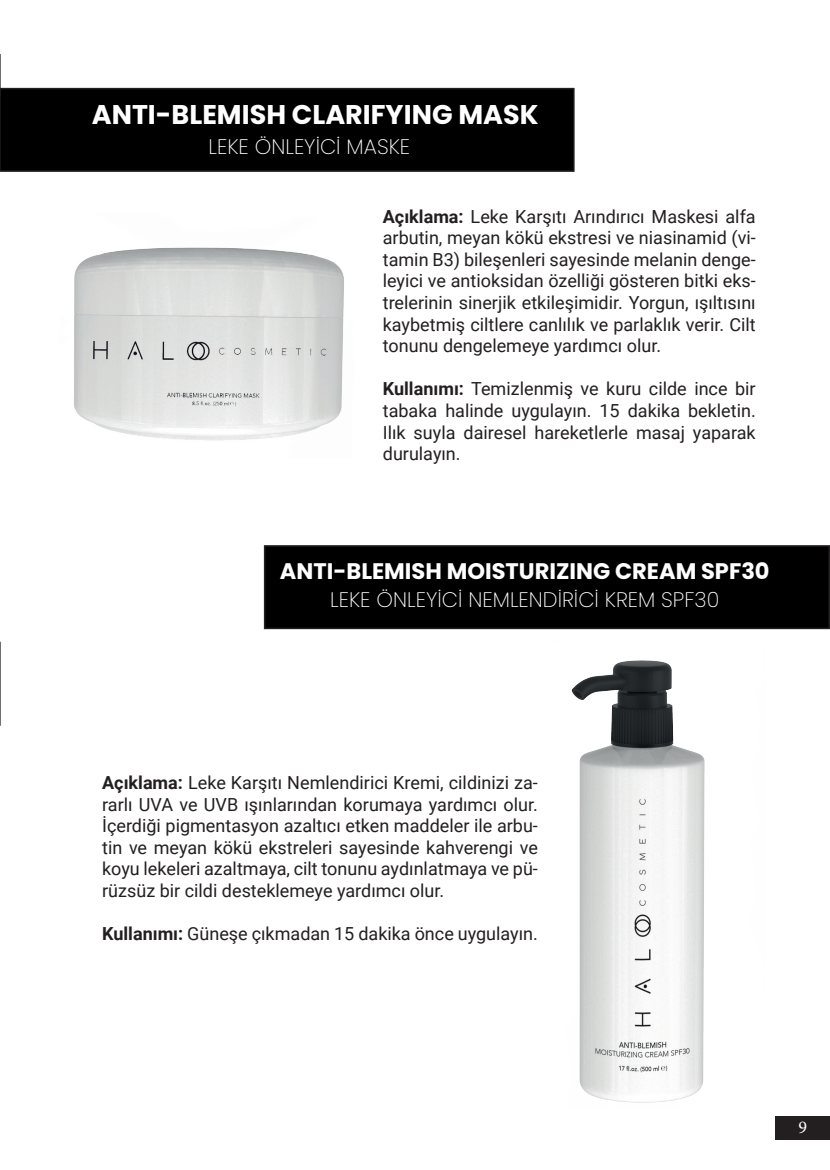
<style>
.page{position:relative;width:830px;height:1170px;background:#fff}
.page>*{position:absolute;margin:0;border:0;box-sizing:border-box;transform-origin:0 0}
.t1{font:700 27px "Poppins";color:#fff}
.t2{font:700 22.5px "Poppins";color:#fff}
.t3{font:200 21px "Poppins";color:#fff}
.t4{font:18px/21.6px "Roboto";color:#231f20;text-align:justify}
.t5{font:18px "Minion Pro";color:#fff}
.s1{font-weight:700}
</style>
<div class="page">
<div style="left:775px;top:1115px;width:54px;height:24px;background:#231f20"></div>
<div style="left:0;top:89px;width:573px;height:82px;background:#000"></div>
<div style="left:0;top:88px;width:574px;height:84px;border:2px solid #231f20"></div>
<img style="left:571px;top:660px;width:134px;height:443px">
<div style="left:264px;top:546px;width:564px;height:82px;background:#000"></div>
<div style="left:264px;top:545px;width:565px;height:84px;border:2px solid #231f20"></div>
<img style="left:74px;top:247px;width:270px;height:194px">
<svg style="left:0;top:54px;width:1px;height:42px"></svg>
<svg style="left:0;top:641px;width:1px;height:84px"></svg>
<h1 class="t1" style="left:92px;top:99px;width:448px">ANTI-BLEMISH CLARIFYING MASK</h1>
<p class="t3" style="left:208px;top:134px;width:203px">LEKE ÖNLEYİCİ MASKE</p>
<p class="t4" style="left:382px;top:205px;width:374px"><span class="s1">Açıklama:</span> Leke Karşıtı Arındırıcı Maskesi alfa arbutin, meyan kökü ekstresi ve niasinamid (vi&shy;tamin B3) bileşenleri sayesinde melanin denge&shy;leyici ve antioksidan özelliği gösteren bitki eks&shy;trelerinin sinerjik etkileşimidir. Yorgun, ışıltısını kaybetmiş ciltlere canlılık ve parlaklık verir. Cilt tonunu dengelemeye yardımcı olur.</p>
<p class="t4" style="left:382px;top:377px;width:374px"><span class="s1">Kullanımı:</span> Temizlenmiş ve kuru cilde ince bir tabaka halinde uygulayın. 15 dakika bekletin.<br>Ilık suyla dairesel hareketlerle masaj yaparak durulayın.</p>
<p class="t2" style="left:280px;top:558px;width:491px">ANTI-BLEMISH MOISTURIZING CREAM SPF30</p>
<p class="t3" style="left:330px;top:587px;width:390px">LEKE ÖNLEYİCİ NEMLENDİRİCİ KREM SPF30</p>
<p class="t4" style="left:102px;top:771px;width:437px"><span class="s1">Açıklama:</span> Leke Karşıtı Nemlendirici Kremi, cildinizi za&shy;rarlı UVA ve UVB ışınlarından korumaya yardımcı olur.<br>İçerdiği pigmentasyon azaltıcı etken maddeler ile arbu&shy;tin ve meyan kökü ekstreleri sayesinde kahverengi ve koyu lekeleri azaltmaya, cilt tonunu aydınlatmaya ve pü&shy;rüzsüz bir cildi desteklemeye yardımcı olur.</p>
<p class="t4" style="left:102px;top:922px;width:437px"><span class="s1">Kullanımı:</span> Güneşe çıkmadan 15 dakika önce uygulayın.</p>
<p class="t5" style="left:798px;top:1115px;width:10px">9</p>
</div>
